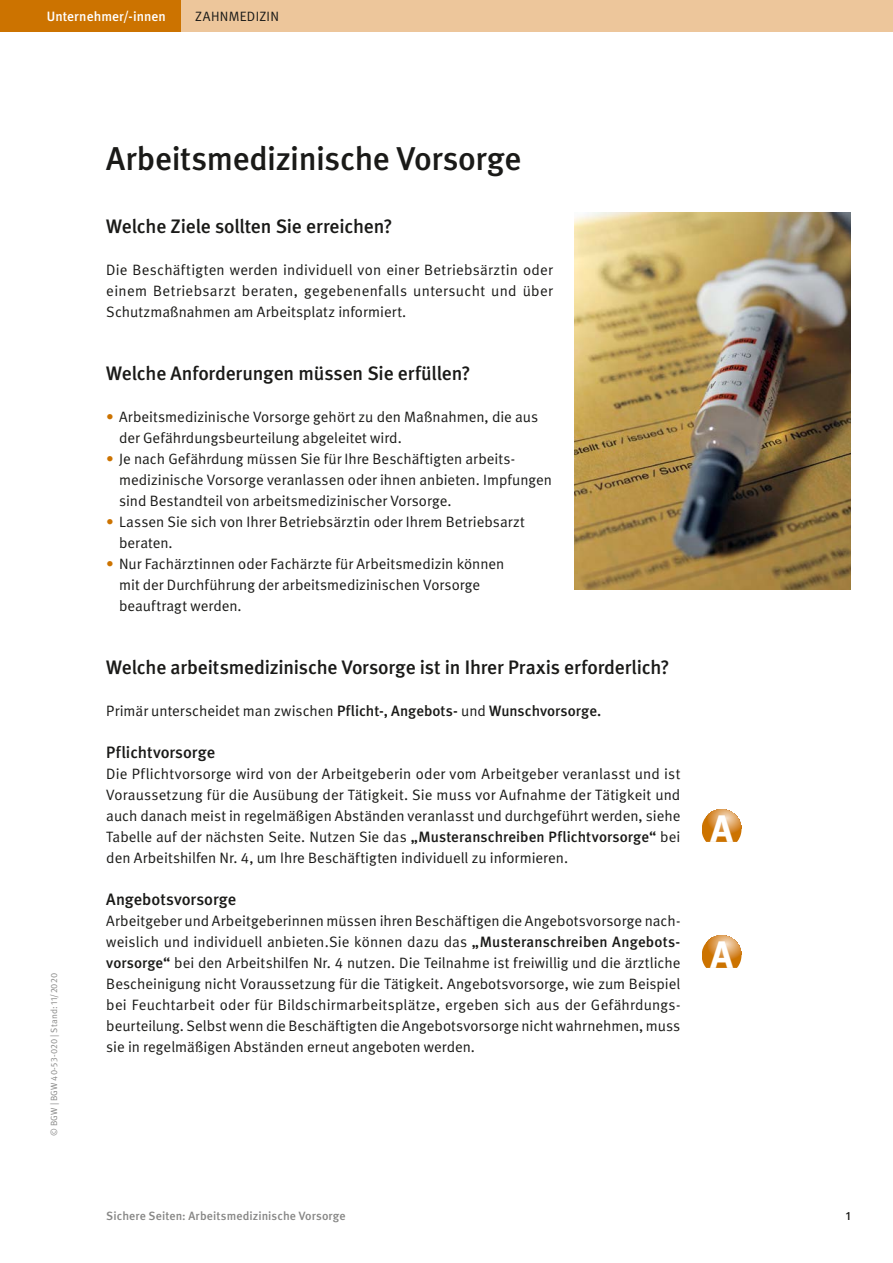
<style>
.page{position:relative;width:893px;height:1263px;background:#fff}
.page>*{position:absolute;margin:0;border:0;box-sizing:border-box;transform-origin:0 0}
.t1{font:700 39.6px "DGUV Meta";color:#fff}
.t2{font:500 33px "DGUV Meta";letter-spacing:-.01em;color:#1a1a18}
.t3{font:500 19.5px "DGUV Meta";letter-spacing:-.01em;color:#1a1a18}
.t4{font:500 16.5px "DGUV Meta";letter-spacing:.005em;color:#1a1a18}
.t5{font:15px/21px "DGUV Meta";color:#1a1a18}
.t6{font:500 13.5px "DGUV Meta";letter-spacing:.005em;color:#fff}
.t7{font:13.5px "DGUV Meta";letter-spacing:.025em;color:#1a1a18}
.t8{font:500 12px "DGUV Meta";letter-spacing:.01em;color:#878786}
.t9{font:500 12px "DGUV Meta";color:#1a1a18}
.t10{font:9px "DGUV Meta";letter-spacing:.025em;color:#878786}
.s1{color:#cc7300}
.s2{font-weight:500}
</style>
<div class="page">
<div style="left:180px;top:0;width:713px;height:32px;background:#edc69b"></div>
<div style="left:0;top:0;width:180px;height:32px;background:#cc7300"></div>
<img style="left:574px;top:213px;width:276px;height:377px">
<svg style="left:702px;top:829px;width:35px;height:13px"></svg>
<p class="t6" style="left:47px;top:8px;width:121px">Unternehmer/-innen</p>
<p class="t7" style="left:195px;top:8px;width:85px">ZAHNMEDIZIN</p>
<p class="t10" style="left:49px;top:1136px;width:164px;rotate:-90deg">© BGW | BGW 40-53-020 | Stand: 11/2020</p>
<h2 class="t2" style="left:106px;top:139px;width:417px">Arbeitsmedizinische Vorsorge</h2>
<h3 class="t3" style="left:106px;top:215px;width:288px">Welche Ziele sollten Sie erreichen?</h3>
<p class="t5" style="left:106px;top:259px;width:448px;text-align:justify">Die Beschäftigten werden individuell von einer Betriebsärztin oder einem Betriebsarzt beraten, gegebenenfalls untersucht und über Schutzmaßnahmen am Arbeitsplatz informiert.</p>
<h3 class="t3" style="left:106px;top:362px;width:366px">Welche Anforderungen müssen Sie erfüllen?</h3>
<p class="t5" style="left:119px;top:406px;width:421px;text-indent:-13px"><span class="s1">•</span> Arbeitsmedizinische Vorsorge gehört zu den Maßnahmen, die aus der Gefährdungsbeurteilung abgeleitet wird.</p>
<p class="t5" style="left:119px;top:448px;width:435px;text-indent:-13px"><span class="s1">•</span> Je nach Gefährdung müssen Sie für Ihre Beschäftigten arbeits&shy;medizinische Vorsorge veranlassen oder ihnen anbieten. Impfungen sind Bestandteil von arbeitsmedizinischer Vorsorge.</p>
<p class="t5" style="left:119px;top:511px;width:407px;text-indent:-13px"><span class="s1">•</span> Lassen Sie sich von Ihrer Betriebsärztin oder Ihrem Betriebsarzt beraten.</p>
<p class="t5" style="left:119px;top:553px;width:387px;text-indent:-13px"><span class="s1">•</span> Nur Fachärztinnen oder Fachärzte für Arbeitsmedizin können mit der Durchführung der arbeitsmedizinischen Vorsorge beauftragt werden.</p>
<h3 class="t3" style="left:106px;top:656px;width:565px">Welche arbeitsmedizinische Vorsorge ist in Ihrer Praxis erforderlich?</h3>
<p class="t5" style="left:106px;top:700px;width:496px">Primär unterscheidet man zwischen <span class="s2">Pflicht-, Angebots-</span> und <span class="s2">Wunschvorsorge.</span></p>
<p class="t4" style="left:106px;top:743px;width:110px">Pflichtvorsorge</p>
<p class="t5" style="left:106px;top:763px;width:576px;text-align:justify">Die Pflichtvorsorge wird von der Arbeitgeberin oder vom Arbeitgeber veranlasst und ist Voraussetzung für die Ausübung der Tätigkeit. Sie muss vor Aufnahme der Tätigkeit und auch danach meist in regelmäßigen Abständen veranlasst und durchgeführt werden, siehe Tabelle auf der nächsten Seite. Nutzen Sie das <span class="s2">„Musteranschreiben Pflichtvorsorge“</span> bei den Arbeitshilfen Nr. 4, um Ihre Beschäftigten individuell zu informieren.</p>
<p class="t4" style="left:106px;top:890px;width:131px">Angebotsvorsorge</p>
<p class="t5" style="left:106px;top:910px;width:576px;text-align:justify">Arbeitgeber und Arbeitgeberinnen müssen ihren Beschäftigen die Angebotsvorsorge nach&shy;weislich und individuell anbieten.Sie können dazu das <span class="s2">„Musteranschreiben Angebots&shy;vorsorge“</span> bei den Arbeitshilfen Nr. 4 nutzen. Die Teilnahme ist freiwillig und die ärztliche Bescheinigung nicht Voraussetzung für die Tätigkeit. Angebotsvorsorge, wie zum Beispiel bei Feuchtarbeit oder für Bildschirmarbeitsplätze, ergeben sich aus der Gefährdungs&shy;beurteilung. Selbst wenn die Beschäftigten die Angebotsvorsorge nicht wahrnehmen, muss sie in regelmäßigen Abständen erneut angeboten werden.</p>
<h1 class="t1" style="left:710px;top:805px;width:25px">A</h1>
<h1 class="t1" style="left:710px;top:931px;width:25px">A</h1>
<p class="t8" style="left:106px;top:1209px;width:241px">Sichere Seiten: Arbeitsmedizinische Vorsorge</p>
<p class="t9" style="left:846px;top:1209px;width:6px">1</p>
</div>
